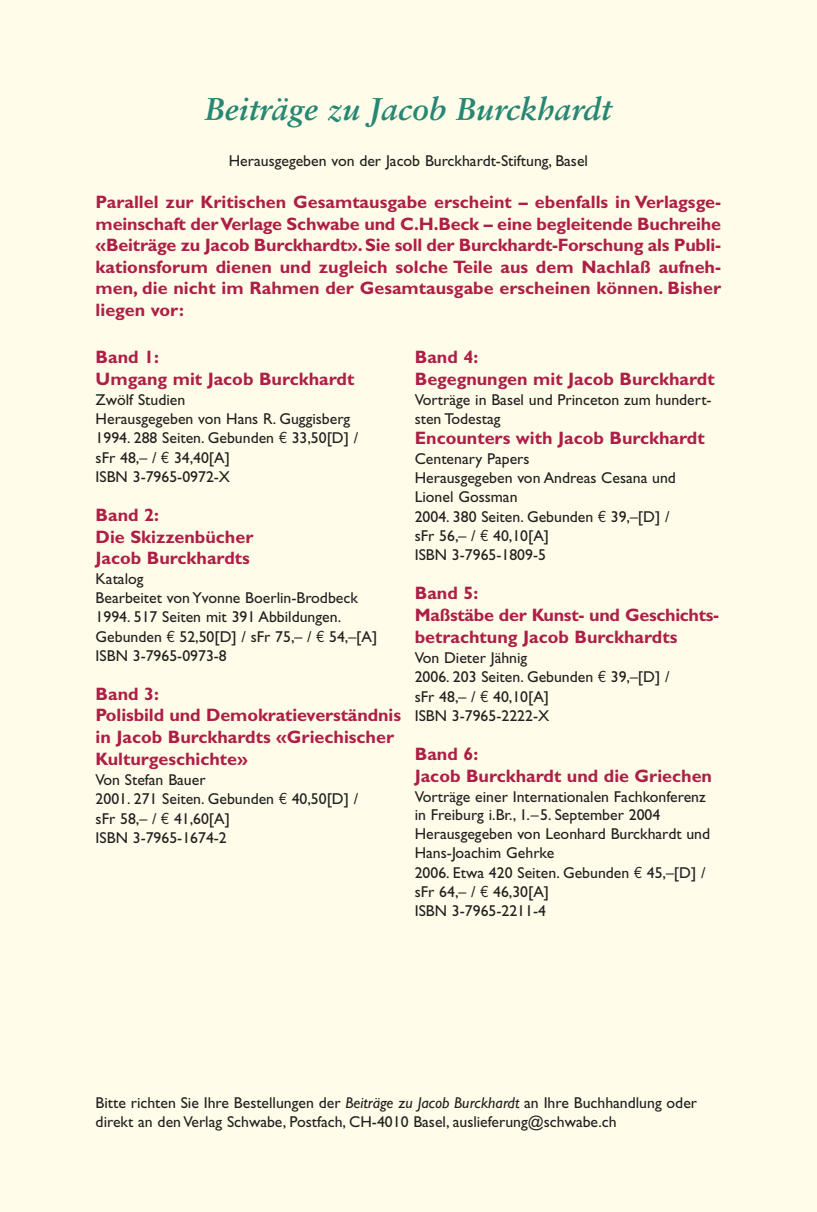
<style>
.page{position:relative;width:817px;height:1212px;background:#fff}
.page>*{position:absolute;margin:0;border:0;box-sizing:border-box;transform-origin:0 0}
.t1{font:italic 700 31.5px "Sabon";color:#278774}
.t2{font:700 18px/21.6px "Gill Sans";color:#ad1f47}
.t3{font:15.75px/19.1px "Gill Sans";color:#231f20}
.s1{font-family:"Euro Signs BQ"}
.s2{font-style:italic}
</style>
<div class="page">
<div style="left:0;top:0;width:816px;height:1212px;background:#fffde9"></div>
<h1 class="t1" style="left:205px;top:96px;width:408px">Beiträge zu Jacob Burckhardt</h1>
<p class="t3" style="left:229px;top:153px;width:360px">Herausgegeben von der Jacob Burckhardt-Stiftung, Basel</p>
<p class="t2" style="left:96px;top:193px;width:627px;text-align:justify">Parallel zur Kritischen Gesamtausgabe erscheint – ebenfalls in Verlagsge&shy;meinschaft der Verlage Schwabe und C.H.Beck – eine begleitende Buchreihe «Beiträge zu Jacob Burckhardt».Sie soll der Burckhardt-Forschung als Publi&shy;kationsforum dienen und zugleich solche Teile aus dem Nachlaß aufneh&shy;men, die nicht im Rahmen der Gesamtausgabe erscheinen können. Bisher liegen vor:</p>
<p class="t2" style="left:96px;top:348px;width:260px">Band 1:<br>Umgang mit Jacob Burckhardt</p>
<p class="t3" style="left:96px;top:392px;width:264px">Zwölf Studien<br>Herausgegeben von Hans R. Guggisberg<br>1994. 288 Seiten. Gebunden <span class="s1">F</span> 33,50[D] / sFr 48,– / <span class="s1">F</span> 34,40[A]<br>ISBN 3-7965-0972-X</p>
<p class="t2" style="left:96px;top:506px;width:159px">Band 2:<br>Die Skizzenbücher<br>Jacob Burckhardts</p>
<p class="t3" style="left:96px;top:571px;width:283px">Katalog<br>Bearbeitet von Yvonne Boerlin-Brodbeck<br>1994. 517 Seiten mit 391 Abbildungen.<br>Gebunden <span class="s1">F</span> 52,50[D] / sFr 75,– / <span class="s1">F</span> 54,–[A]<br>ISBN 3-7965-0973-8</p>
<p class="t2" style="left:96px;top:685px;width:307px">Band 3:<br>Polisbild und Demokratieverständnis in Jacob Burckhardts «Griechischer<br>Kulturgeschichte»</p>
<p class="t3" style="left:96px;top:771px;width:264px">Von Stefan Bauer<br>2001. 271 Seiten. Gebunden <span class="s1">F</span> 40,50[D] / sFr 58,– / <span class="s1">F</span> 41,60[A]<br>ISBN 3-7965-1674-2</p>
<p class="t2" style="left:414px;top:348px;width:301px">Band 4:<br>Begegnungen mit Jacob Burckhardt</p>
<p class="t3" style="left:414px;top:392px;width:298px">Vorträge in Basel und Princeton zum hundert&shy;sten Todestag</p>
<p class="t2" style="left:414px;top:429px;width:291px">Encounters with Jacob Burckhardt</p>
<p class="t3" style="left:414px;top:451px;width:263px">Centenary Papers<br>Herausgegeben von Andreas Cesana und<br>Lionel Gossman<br>2004. 380 Seiten. Gebunden <span class="s1">F</span> 39,–[D] / sFr 56,– / <span class="s1">F</span> 40,10[A]<br>ISBN 3-7965-1809-5</p>
<p class="t2" style="left:414px;top:584px;width:306px">Band 5:<br>Maßstäbe der Kunst- und Geschichts&shy;betrachtung Jacob Burckhardts</p>
<p class="t3" style="left:414px;top:649px;width:256px">Von Dieter Jähnig<br>2006. 203 Seiten. Gebunden <span class="s1">F</span> 39,–[D] / sFr 48,– / <span class="s1">F</span> 40,10[A]<br>ISBN 3-7965-2222-X</p>
<p class="t2" style="left:414px;top:745px;width:299px">Band 6:<br>Jacob Burckhardt und die Griechen</p>
<p class="t3" style="left:414px;top:788px;width:297px">Vorträge einer Internationalen Fachkonferenz in Freiburg i.Br., 1.–5. September 2004<br>Herausgegeben von Leonhard Burckhardt und Hans-Joachim Gehrke<br>2006. Etwa 420 Seiten. Gebunden <span class="s1">F</span> 45,–[D] / sFr 64,– / <span class="s1">F</span> 46,30[A]<br>ISBN 3-7965-2211-4</p>
<p class="t3" style="left:96px;top:1095px;width:603px">Bitte richten Sie Ihre Bestellungen der <span class="s2">Beiträge zu Jacob Burckhardt</span> an Ihre Buchhandlung oder direkt an den Verlag Schwabe, Postfach, CH-4010 Basel, auslieferung@schwabe.ch</p>
</div>
